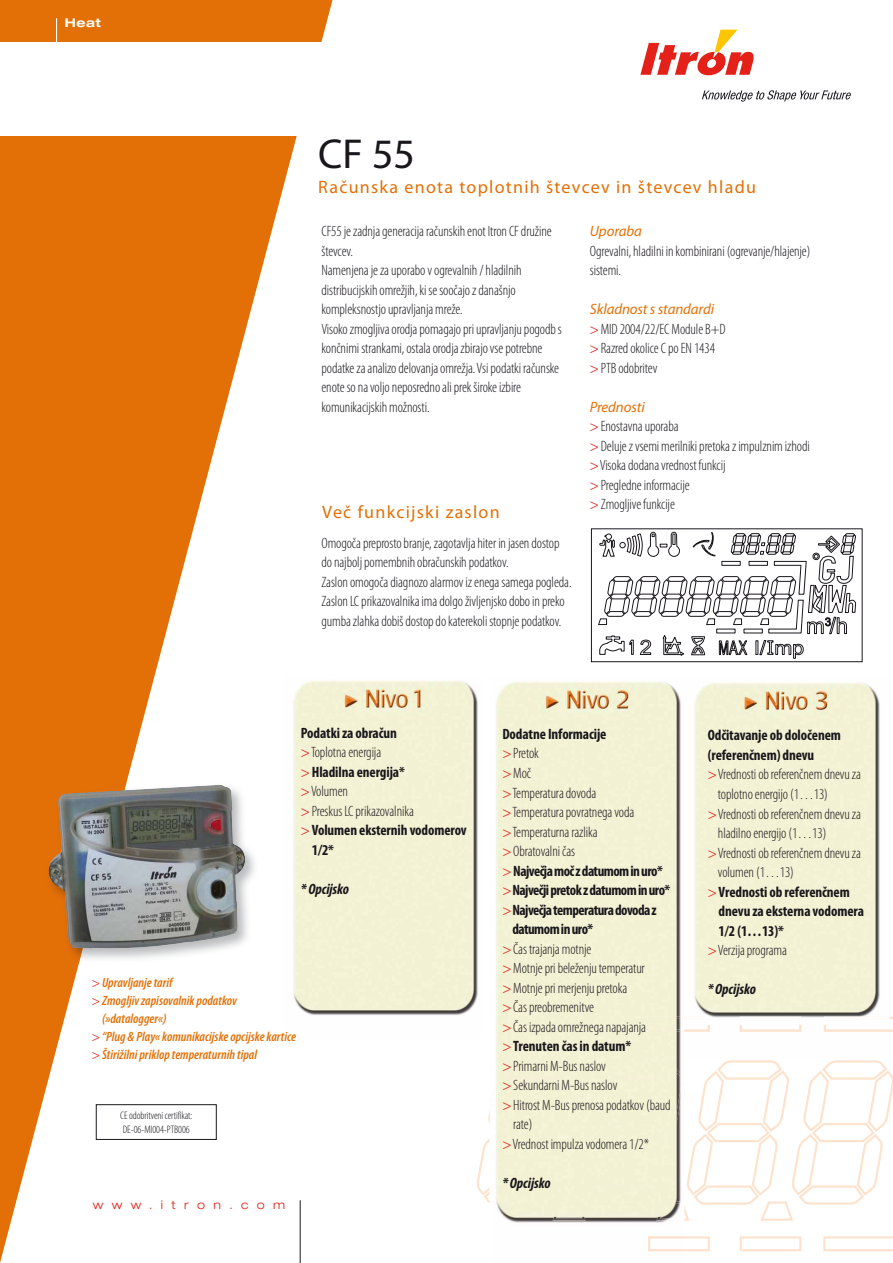
<style>
.page{position:relative;width:893px;height:1263px;background:#fff}
.page>*{position:absolute;margin:0;border:0;box-sizing:border-box;transform-origin:0 0}
.t1{font:42px "Myriad Pro";color:#1a171c}
.t2{font:18px "Myriad Pro";letter-spacing:.07em;color:#e37006}
.t3{font:300 condensed 15px/19.5px "Myriad Pro";letter-spacing:-.005em;color:#1a171c}
.t4{font:700 condensed 15px "Myriad Pro";letter-spacing:-.005em;color:#1a171c}
.t5{font:700 condensed 15px "Myriad Pro";letter-spacing:-.035em;color:#1a171c}
.t6{font:italic 700 condensed 15px "Myriad Pro";letter-spacing:-.005em;color:#1a171c}
.t7{font:italic 15px "Myriad Pro";letter-spacing:-.005em;color:#e47006}
.t8{font:italic 600 condensed 13.5px "Myriad Pro";color:#e37006}
.t9{font:300 expanded 12px "Helvetica Neue";letter-spacing:.7em;color:#e32119}
.t10{font:700 expanded 12px "Helvetica Neue";color:#fff}
.t11{font:300 condensed 10.95px/14.2px "Myriad Pro";letter-spacing:-.005em;color:#1a171c}
.s1{font-weight:400;font-style:italic;font-stretch:normal;color:#e47006}
.s2{font-family:"Helvetica Neue";color:#e32119}
.s3{font-family:"Helvetica Neue";font-weight:300;color:#e32119}
.s4{font-family:"Helvetica Neue";font-weight:300;font-style:normal;color:#e32119}
</style>
<div class="page">
<svg style="left:0;top:0;width:333px;height:1263px;fill:#e37006"></svg>
<div style="left:0;top:42px;width:893px;height:94px;background:#fff"></div>
<hr style="left:56px;top:18px;width:1px;height:39px;background:#fff">
<svg style="left:702px;top:90px;width:149px;height:12px"></svg>
<svg style="left:640px;top:30px;width:114px;height:45px"></svg>
<img style="left:127px;top:782px;width:131px;height:180px">
<img style="left:46px;top:782px;width:81px;height:180px">
<img style="left:46px;top:785px;width:200px;height:165px">
<svg style="left:598px;top:532px;width:258px;height:127px"></svg>
<div style="left:591px;top:528px;width:271px;height:134px;border:1px solid #1a171c"></div>
<div style="left:96px;top:1104px;width:121px;height:36px;border:1px solid #1a171c"></div>
<svg style="left:476px;top:1017px;width:417px;height:234px"></svg>
<img style="left:490px;top:681px;width:194px;height:571px">
<img style="left:490px;top:1070px;width:194px;height:181px">
<img style="left:684px;top:682px;width:205px;height:377px">
<img style="left:684px;top:1017px;width:205px;height:15px">
<img style="left:283px;top:674px;width:198px;height:365px">
<svg style="left:283px;top:1031px;width:13px;height:8px"></svg>
<p class="t10" style="left:65px;top:18px;width:37px">Heat</p>
<h1 class="t1" style="left:318px;top:138px;width:98px">CF 55</h1>
<p class="t2" style="left:318px;top:181px;width:439px">Računska enota toplotnih števcev in števcev hladu</p>
<p class="t3" style="left:321px;top:223px;width:242px">CF55 je zadnja generacija računskih enot Itron CF družine števcev.<br>Namenjena je za uporabo v ogrevalnih / hladilnih distribucijskih omrežjih, ki se soočajo z današnjo kompleksnostjo upravljanja mreže.<br>Visoko zmogljiva orodja pomagajo pri upravljanju pogodb s končnimi strankami, ostala orodja zbirajo vse potrebne podatke za analizo delovanja omrežja. Vsi podatki računske enote so na voljo neposredno ali prek široke izbire komunikacijskih možnosti.</p>
<p class="t7" style="left:590px;top:226px;width:53px">Uporaba</p>
<p class="t3" style="left:590px;top:243px;width:222px">Ogrevalni, hladilni in kombinirani (ogrevanje/hlajenje) sistemi.</p>
<p class="t3" style="left:590px;top:301px;width:137px"><span class="s1">Skladnost s standardi </span><span class="s2">&gt;</span> MID 2004/22/EC Module B+D <span class="s2">&gt;</span> Razred okolice C po EN 1434 <span class="s2">&gt;</span> PTB odobritev</p>
<p class="t3" style="left:590px;top:399px;width:221px"><span class="s1">Prednosti<br></span><span class="s2">&gt;</span> Enostavna uporaba<br><span class="s2">&gt;</span> Deluje z vsemi merilniki pretoka z impulznim izhodi <span class="s2">&gt;</span> Visoka dodana vrednost funkcij<br><span class="s2">&gt;</span> Pregledne informacije<br><span class="s2">&gt;</span> Zmogljive funkcije</p>
<p class="t2" style="left:322px;top:506px;width:179px">Več funkcijski zaslon</p>
<p class="t3" style="left:321px;top:535px;width:252px">Omogoča preprosto branje, zagotavlja hiter in jasen dostop do najbolj pomembnih obračunskih podatkov.<br>Zaslon omogoča diagnozo alarmov iz enega samega pogleda.<br>Zaslon LC prikazovalnika ima dolgo življenjsko dobo in preko gumba zlahka dobiš dostop do katerekoli stopnje podatkov.</p>
<p class="t4" style="left:301px;top:727px;width:98px">Podatki za obračun</p>
<p class="t3" style="left:301px;top:744px;width:82px"><span class="s2">&gt;</span> Toplotna energija</p>
<p class="t4" style="left:301px;top:766px;width:105px"><span class="s3">&gt;</span>Hladilna energija*</p>
<p class="t3" style="left:301px;top:783px;width:49px"><span class="s2">&gt;</span> Volumen</p>
<p class="t3" style="left:301px;top:803px;width:114px"><span class="s2">&gt;</span> Preskus LC prikazovalnika</p>
<p class="t4" style="left:301px;top:825px;width:167px"><span class="s3">&gt;</span> Volumen eksternih vodomerov</p>
<p class="t4" style="left:312px;top:844px;width:24px">1/2*</p>
<p class="t6" style="left:301px;top:883px;width:50px">* Opcijsko</p>
<p class="t8" style="left:92px;top:977px;width:82px"><span class="s4">&gt;</span> Upravljanje tarif</p>
<p class="t8" style="left:92px;top:995px;width:147px"><span class="s4">&gt;</span> Zmogljiv zapisovalnik podatkov</p>
<p class="t8" style="left:102px;top:1013px;width:66px">(»datalogger«)</p>
<p class="t8" style="left:92px;top:1031px;width:206px"><span class="s4">&gt;</span> “Plug &amp; Play« komunikacijske opcijske kartice</p>
<p class="t8" style="left:92px;top:1049px;width:167px"><span class="s4">&gt;</span> Štirižilni priklop temperaturnih tipal</p>
<p class="t11" style="left:120px;top:1109px;width:74px">CE odobritveni certifikat:<br>DE-06-MI004-PTB006</p>
<p class="t9" style="left:93px;top:1201px;width:194px">www.itron.com</p>
<p class="t4" style="left:502px;top:728px;width:106px">Dodatne Informacije</p>
<p class="t3" style="left:502px;top:745px;width:38px"><span class="s2">&gt;</span> Pretok</p>
<p class="t3" style="left:502px;top:765px;width:30px"><span class="s2">&gt;</span> Moč</p>
<p class="t3" style="left:502px;top:784px;width:95px"><span class="s2">&gt;</span> Temperatura dovoda</p>
<p class="t3" style="left:502px;top:804px;width:133px"><span class="s2">&gt;</span> Temperatura povratnega voda</p>
<p class="t3" style="left:502px;top:823px;width:97px"><span class="s2">&gt;</span> Temperaturna razlika</p>
<p class="t3" style="left:502px;top:843px;width:74px"><span class="s2">&gt;</span> Obratovalni čas</p>
<p class="t5" style="left:502px;top:865px;width:162px"><span class="s3">&gt;</span> Največja moč z datumom in uro*</p>
<p class="t5" style="left:502px;top:884px;width:169px"><span class="s3">&gt;</span>Največji pretok z datumom in uro*</p>
<p class="t5" style="left:502px;top:904px;width:156px"><span class="s3">&gt;</span> Največja temperatura dovoda z</p>
<p class="t5" style="left:512px;top:923px;width:82px">datumom in uro*</p>
<p class="t3" style="left:502px;top:940px;width:91px"><span class="s2">&gt;</span> Čas trajanja motnje</p>
<p class="t3" style="left:502px;top:960px;width:144px"><span class="s2">&gt;</span> Motnje pri beleženju temperatur</p>
<p class="t3" style="left:502px;top:979px;width:126px"><span class="s2">&gt;</span> Motnje pri merjenju pretoka</p>
<p class="t3" style="left:502px;top:999px;width:93px"><span class="s2">&gt;</span> Čas preobremenitve</p>
<p class="t3" style="left:502px;top:1018px;width:145px"><span class="s2">&gt;</span> Čas izpada omrežnega napajanja</p>
<p class="t4" style="left:502px;top:1040px;width:130px"><span class="s3">&gt;</span>Trenuten čas in datum*</p>
<p class="t3" style="left:502px;top:1057px;width:105px"><span class="s2">&gt;</span> Primarni M-Bus naslov</p>
<p class="t3" style="left:502px;top:1077px;width:116px"><span class="s2">&gt;</span> Sekundarni M-Bus naslov</p>
<p class="t3" style="left:502px;top:1096px;width:170px"><span class="s2">&gt;</span> Hitrost M-Bus prenosa podatkov (baud</p>
<p class="t3" style="left:513px;top:1116px;width:21px">rate)</p>
<p class="t3" style="left:502px;top:1135px;width:148px"><span class="s2">&gt;</span> Vrednost impulza vodomera 1/2*</p>
<p class="t6" style="left:502px;top:1177px;width:50px">* Opcijsko</p>
<p class="t4" style="left:708px;top:730px;width:135px">Odčitavanje ob določenem</p>
<p class="t4" style="left:708px;top:749px;width:108px">(referenčnem) dnevu</p>
<p class="t3" style="left:708px;top:766px;width:155px"><span class="s2">&gt;</span> Vrednosti ob referenčnem dnevu za</p>
<p class="t3" style="left:718px;top:786px;width:112px">toplotno energijo (1…13)</p>
<p class="t3" style="left:708px;top:805px;width:155px"><span class="s2">&gt;</span> Vrednosti ob referenčnem dnevu za</p>
<p class="t3" style="left:718px;top:825px;width:110px">hladilno energijo (1…13)</p>
<p class="t3" style="left:708px;top:844px;width:155px"><span class="s2">&gt;</span> Vrednosti ob referenčnem dnevu za</p>
<p class="t3" style="left:718px;top:864px;width:78px">volumen (1…13)</p>
<p class="t4" style="left:708px;top:886px;width:144px"><span class="s3">&gt;</span> Vrednosti ob referenčnem</p>
<p class="t4" style="left:719px;top:905px;width:147px">dnevu za eksterna vodomera</p>
<p class="t4" style="left:719px;top:925px;width:67px">1/2 (1…13)*</p>
<p class="t3" style="left:708px;top:942px;width:81px"><span class="s2">&gt;</span> Verzija programa</p>
<p class="t6" style="left:708px;top:983px;width:50px">* Opcijsko</p>
</div>
